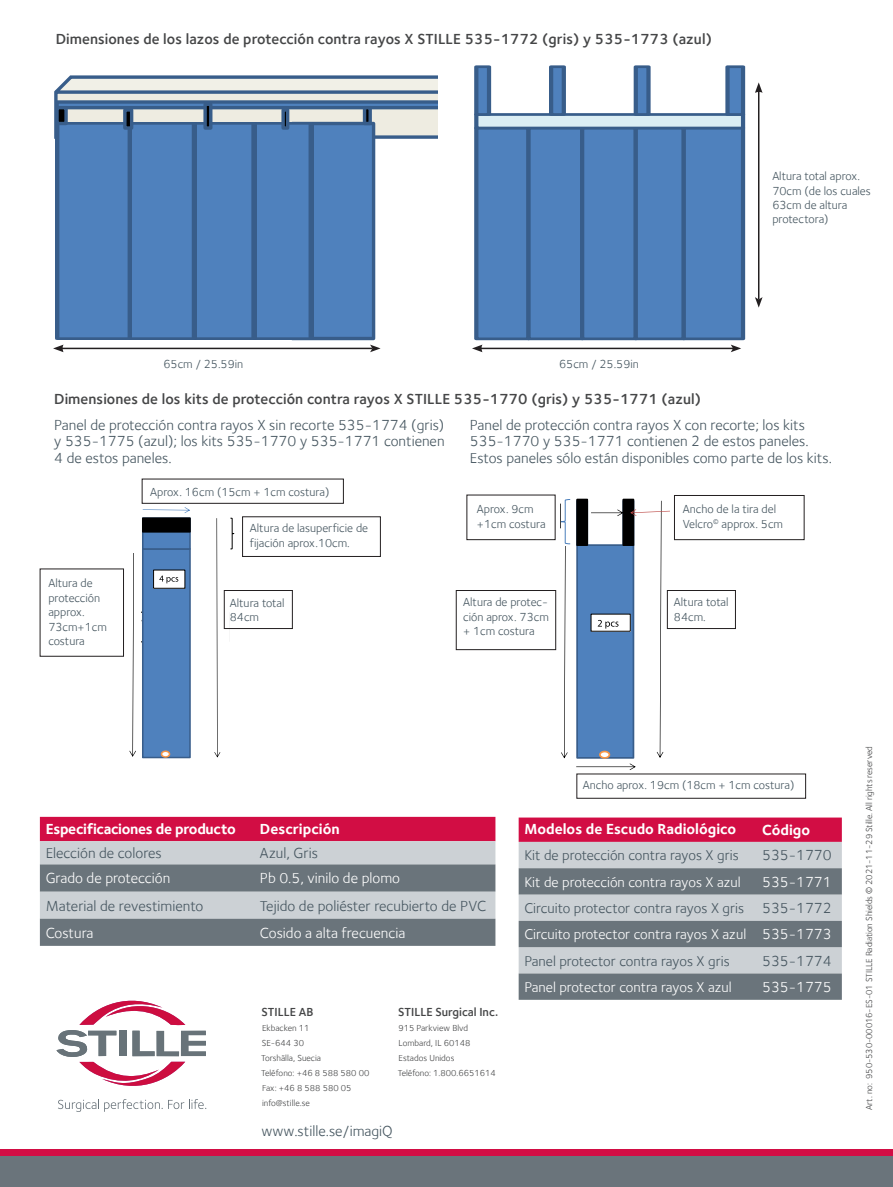
<style>
.page{position:relative;width:893px;height:1187px;background:#fff}
.page>*{position:absolute;margin:0;border:0;box-sizing:border-box;transform-origin:0 0}
.t1{font:15px/16.5px "Foundry Sterling";color:#45555f;text-align:justify}
.t2{font:600 15px "Foundry Sterling";letter-spacing:.005em;color:#454647}
.t3{font:15px "Foundry Sterling";color:#fff}
.t4{font:700 15px "Foundry Sterling";color:#fff}
.t5{font:700 15px "Foundry Sterling";letter-spacing:-.02em;color:#fff}
.t6{font:14.55px "Foundry Sterling";color:#45555f}
.t7{font:14.55px "Foundry Sterling";color:#fff}
.t8{font:12px/14.4px "Foundry Sterling";color:#45555f}
.t9{font:600 12px "Foundry Sterling";color:#454647}
.t10{font:9px/15px "Foundry Sterling";color:#454647}
</style>
<div class="page">
<svg style="left:561px;top:499px;width:108px;height:271px"></svg>
<svg style="left:143px;top:507px;width:47px;height:6px"></svg>
<div style="left:143px;top:549px;width:47px;height:208px;background:#4f81bd"></div>
<div style="left:142px;top:548px;width:49px;height:210px;border:2px solid #385d8a"></div>
<div style="left:143px;top:518px;width:47px;height:31px;background:#4f81bd"></div>
<div style="left:142px;top:517px;width:49px;height:32px;border:2px solid #385d8a"></div>
<div style="left:143px;top:518px;width:47px;height:14px;background:#000"></div>
<div style="left:142px;top:517px;width:49px;height:15px;border:2px solid #000"></div>
<svg style="left:214px;top:518px;width:6px;height:239px"></svg>
<div style="left:162px;top:751px;width:8px;height:6px;background:#fff;border-radius:50%"></div>
<div style="left:161px;top:750px;width:9px;height:7px;border:2px solid #f79646;border-radius:50%"></div>
<svg style="left:230px;top:517px;width:4px;height:32px"></svg>
<div style="left:154px;top:570px;width:31px;height:18px;background:#fff"></div>
<svg style="left:159px;top:575px;width:19px;height:8px"></svg>
<svg style="left:129px;top:553px;width:7px;height:203px"></svg>
<svg style="left:142px;top:599px;width:3px;height:54px"></svg>
<hr style="left:480px;top:347px;width:253px;height:2px;background:#231f20">
<svg style="left:472px;top:344px;width:10px;height:8px"></svg>
<svg style="left:731px;top:344px;width:10px;height:8px"></svg>
<hr style="left:758px;top:91px;width:1px;height:208px;background:#231f20">
<svg style="left:755px;top:82px;width:8px;height:11px"></svg>
<svg style="left:755px;top:297px;width:8px;height:10px"></svg>
<hr style="left:61px;top:347px;width:311px;height:2px;background:#231f20">
<svg style="left:53px;top:344px;width:11px;height:8px"></svg>
<svg style="left:370px;top:344px;width:11px;height:8px"></svg>
<div style="left:476px;top:128px;width:52px;height:211px;background:#4f81bd"></div>
<div style="left:475px;top:126px;width:55px;height:214px;border:3px solid #385d8a"></div>
<div style="left:528px;top:128px;width:54px;height:211px;background:#4f81bd"></div>
<div style="left:527px;top:126px;width:57px;height:214px;border:3px solid #385d8a"></div>
<div style="left:582px;top:128px;width:54px;height:211px;background:#4f81bd"></div>
<div style="left:580px;top:126px;width:57px;height:214px;border:3px solid #385d8a"></div>
<div style="left:636px;top:128px;width:48px;height:211px;background:#4f81bd"></div>
<div style="left:634px;top:126px;width:51px;height:214px;border:3px solid #385d8a"></div>
<div style="left:684px;top:128px;width:59px;height:211px;background:#4f81bd"></div>
<div style="left:682px;top:126px;width:63px;height:214px;border:3px solid #385d8a"></div>
<div style="left:476px;top:114px;width:267px;height:14px;background:#dbeef4"></div>
<div style="left:475px;top:113px;width:270px;height:17px;border:3px solid #385d8a"></div>
<div style="left:476px;top:67px;width:13px;height:47px;background:#4f81bd"></div>
<div style="left:475px;top:65px;width:16px;height:51px;border:3px solid #385d8a"></div>
<div style="left:551px;top:67px;width:13px;height:47px;background:#4f81bd"></div>
<div style="left:549px;top:65px;width:16px;height:51px;border:3px solid #385d8a"></div>
<div style="left:636px;top:67px;width:12px;height:47px;background:#4f81bd"></div>
<div style="left:634px;top:65px;width:16px;height:51px;border:3px solid #385d8a"></div>
<div style="left:727px;top:67px;width:16px;height:47px;background:#4f81bd"></div>
<div style="left:726px;top:65px;width:19px;height:51px;border:3px solid #385d8a"></div>
<svg style="left:54px;top:75px;width:384px;height:65px;background:#b1bdc7"></svg>
<div style="left:290px;top:122px;width:85px;height:218px;background:#4f81bd;border:3px solid #385d8a"></div>
<img style="left:257px;top:123px;width:56px;height:216px">
<img style="left:197px;top:123px;width:60px;height:216px">
<img style="left:131px;top:123px;width:66px;height:216px">
<img style="left:55px;top:123px;width:76px;height:216px">
<div style="left:55px;top:106px;width:13px;height:19px;background:#000;border:3px solid #385d8a"></div>
<svg style="left:123px;top:108px;width:10px;height:22px"></svg>
<svg style="left:203px;top:103px;width:9px;height:27px"></svg>
<svg style="left:281px;top:108px;width:8px;height:22px"></svg>
<svg style="left:363px;top:106px;width:9px;height:19px"></svg>
<div style="left:0;top:1149px;width:893px;height:37px;background:#d20d44"></div>
<div style="left:0;top:1155px;width:893px;height:31px;background:#6a747b"></div>
<svg style="left:40px;top:816px;width:455px;height:129px;background:#a58695"></svg>
<div style="left:519px;top:817px;width:323px;height:24px;background:#d20d44"></div>
<div style="left:519px;top:841px;width:323px;height:27px;background:#ccd1d5"></div>
<svg style="left:519px;top:868px;width:323px;height:131px;background:#91999f"></svg>
<svg style="left:56px;top:1000px;width:150px;height:85px"></svg>
<svg style="left:58px;top:1099px;width:148px;height:12px"></svg>
<div style="left:224px;top:590px;width:69px;height:38px;border:1px solid #231f20"></div>
<div style="left:467px;top:495px;width:88px;height:45px;border:1px solid #231f20"></div>
<div style="left:456px;top:590px;width:100px;height:59px;border:1px solid #231f20"></div>
<div style="left:674px;top:495px;width:130px;height:45px;border:1px solid #231f20"></div>
<div style="left:667px;top:590px;width:69px;height:38px;border:1px solid #231f20"></div>
<p class="t2" style="left:56px;top:30px;width:658px">Dimensiones de los lazos de protección contra rayos X STILLE 535-1772 (gris) y 535-1773 (azul)</p>
<p class="t8" style="left:164px;top:356px;width:81px">65cm / 25.59in</p>
<p class="t8" style="left:559px;top:356px;width:81px">65cm / 25.59in</p>
<p class="t2" style="left:54px;top:389px;width:648px">Dimensiones de los kits de protección contra rayos X STILLE 535-1770 (gris) y 535-1771 (azul)</p>
<p class="t8" style="left:772px;top:169px;width:100px">Altura total aprox.<br>70cm (de los cuales<br>63cm de altura protectora)</p>
<p class="t1" style="left:54px;top:416px;width:392px">Panel de protección contra rayos X sin recorte 535-1774 (gris) y 535-1775 (azul); los kits 535-1770 y 535-1771 contienen 4 de estos paneles.</p>
<p class="t8" style="left:150px;top:484px;width:181px">Aprox. 16cm (15cm + 1cm costura)</p>
<p class="t8" style="left:48px;top:576px;width:60px">Altura de protección approx.<br>73cm+1cm</p>
<p class="t8" style="left:48px;top:633px;width:38px">costura</p>
<p class="t8" style="left:250px;top:521px;width:120px">Altura de lasuperficie de fijación aprox.10cm.</p>
<p class="t8" style="left:230px;top:595px;width:56px">Altura total<br>84cm</p>
<p class="t1" style="left:470px;top:416px;width:337px">Panel de protección contra rayos X con recorte; los kits</p>
<p class="t1" style="left:470px;top:432px;width:364px">535-1770 y 535-1771 contienen 2 de estos paneles.<br>Estos paneles sólo están disponibles como parte de los kits.</p>
<p class="t8" style="left:477px;top:502px;width:58px">Aprox. 9cm</p>
<p class="t8" style="left:477px;top:516px;width:70px">+1cm costura</p>
<p class="t8" style="left:463px;top:595px;width:87px">Altura de protec&shy;ción aprox. 73cm</p>
<p class="t8" style="left:463px;top:624px;width:73px">+ 1cm costura</p>
<p class="t8" style="left:683px;top:502px;width:102px">Ancho de la tira del<br>Velcro<sup>©</sup> approx. 5cm</p>
<p class="t8" style="left:674px;top:595px;width:56px">Altura total<br>84cm.</p>
<p class="t5" style="left:46px;top:819px;width:192px">Especificaciones de producto</p>
<p class="t4" style="left:260px;top:819px;width:81px">Descripción</p>
<p class="t1" style="left:46px;top:844px;width:118px">Elección de colores</p>
<p class="t1" style="left:260px;top:844px;width:60px">Azul, Gris</p>
<p class="t3" style="left:46px;top:869px;width:126px">Grado de protección</p>
<p class="t3" style="left:260px;top:869px;width:142px">Pb 0.5, vinilo de plomo</p>
<p class="t1" style="left:46px;top:897px;width:159px">Material de revestimiento</p>
<p class="t1" style="left:260px;top:897px;width:228px">Tejido de poliéster recubierto de PVC</p>
<p class="t3" style="left:46px;top:923px;width:49px">Costura</p>
<p class="t3" style="left:260px;top:923px;width:147px">Cosido a alta frecuencia</p>
<p class="t9" style="left:398px;top:1004px;width:102px">STILLE Surgical Inc.</p>
<p class="t10" style="left:398px;top:1020px;width:71px">915 Parkview Blvd</p>
<p class="t10" style="left:399px;top:1035px;width:73px">Lombard, IL 60148</p>
<p class="t10" style="left:399px;top:1050px;width:57px">Estados Unidos</p>
<p class="t10" style="left:398px;top:1065px;width:100px">Teléfono: 1.800.6651614</p>
<p class="t9" style="left:261px;top:1004px;width:54px">STILLE AB</p>
<p class="t10" style="left:262px;top:1020px;width:49px">Ekbacken 11</p>
<p class="t10" style="left:261px;top:1035px;width:61px">SE-644 30<br>Torshälla, Suecia</p>
<p class="t10" style="left:261px;top:1065px;width:110px">Teléfono: +46 8 588 580 00</p>
<p class="t10" style="left:262px;top:1080px;width:91px">Fax: +46 8 588 580 05</p>
<p class="t10" style="left:262px;top:1095px;width:49px">info@stille.se</p>
<p class="t1" style="left:261px;top:1122px;width:133px">www.stille.se/imagiQ</p>
<p class="t8" style="left:583px;top:777px;width:213px">Ancho aprox. 19cm (18cm + 1cm costura)</p>
<p class="t4" style="left:524px;top:820px;width:213px">Modelos de Escudo Radiológico</p>
<p class="t4" style="left:762px;top:821px;width:50px">Código</p>
<p class="t6" style="left:524px;top:847px;width:216px">Kit de protección contra rayos X gris</p>
<p class="t1" style="left:762px;top:847px;width:71px">535-1770</p>
<p class="t7" style="left:524px;top:873px;width:218px">Kit de protección contra rayos X azul</p>
<p class="t3" style="left:762px;top:873px;width:71px">535-1771</p>
<p class="t6" style="left:524px;top:899px;width:221px">Circuito protector contra rayos X gris</p>
<p class="t1" style="left:762px;top:899px;width:71px">535-1772</p>
<p class="t7" style="left:524px;top:925px;width:223px">Circuito protector contra rayos X azul</p>
<p class="t3" style="left:762px;top:925px;width:71px">535-1773</p>
<p class="t6" style="left:524px;top:952px;width:207px">Panel protector contra rayos X gris</p>
<p class="t1" style="left:762px;top:952px;width:71px">535-1774</p>
<p class="t7" style="left:524px;top:978px;width:209px">Panel protector contra rayos X azul</p>
<p class="t3" style="left:762px;top:978px;width:71px">535-1775</p>
<p class="t10" style="left:862px;top:1109px;width:365px;rotate:-90deg">Art. no: 950-530-00016-ES-01 STILLE Radiation Shields © 2021-11-29 Stille. All rights reserved</p>
</div>
